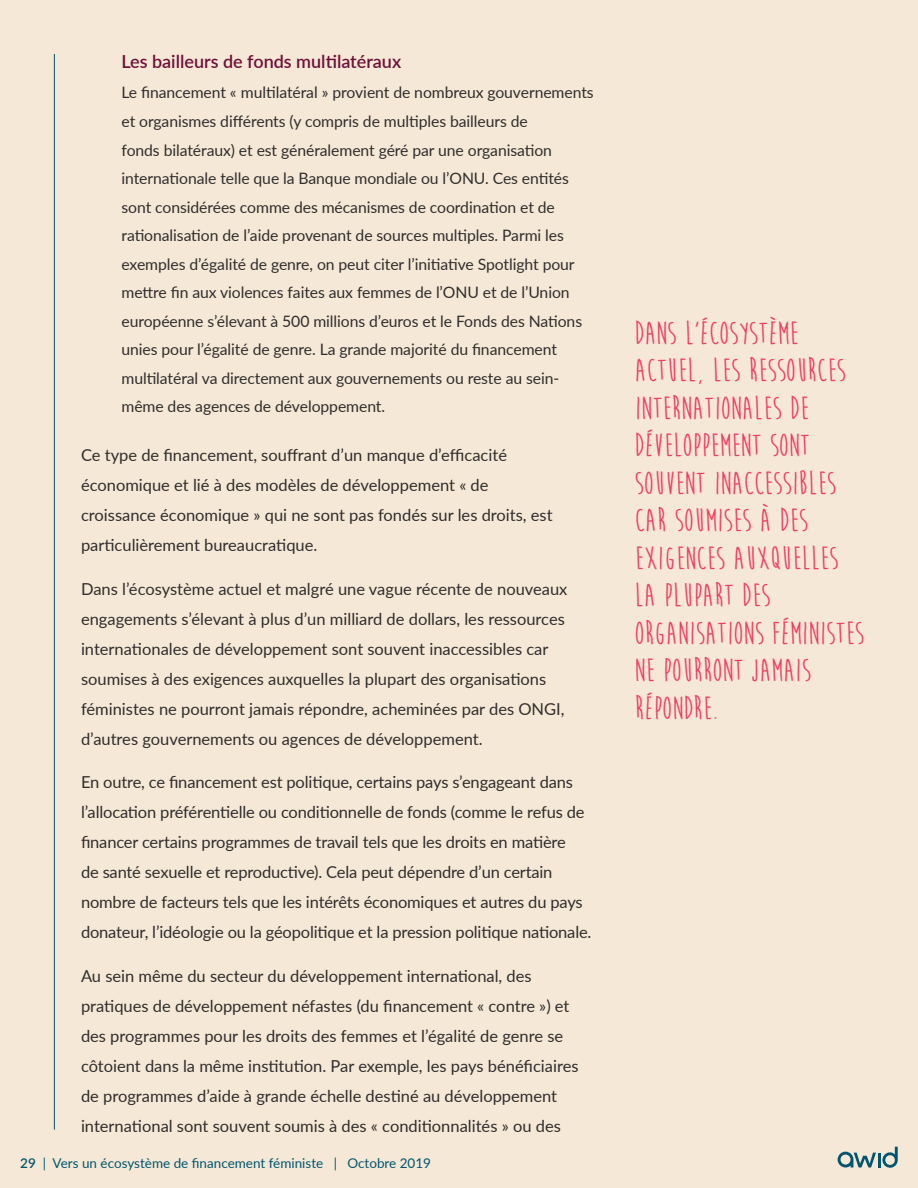
<style>
.page{position:relative;width:918px;height:1188px;background:#f5e8d6}
.page>*{position:absolute;margin:0;border:0;box-sizing:border-box;transform-origin:0 0}
.t1{font:700 33px/37.5px "Moon Flower";color:#ef4060}
.t2{font:600 18px "Lato";color:#6e103a}
.t3{font:16.5px/30px "Lato";color:#302d2d}
.t4{font:15.75px/28.5px "Lato";letter-spacing:-.005em;color:#302d2d}
.t5{font:13.5px "Lato";color:#02556e}
.s1{font-weight:600}
</style>
<div class="page">
<svg style="left:838px;top:1147px;width:60px;height:21px"></svg>
<hr style="left:54px;top:54px;width:1px;height:1076px;background:#02556e">
<p class="t2" style="left:122px;top:49px;width:281px">Les bailleurs de fonds multilatéraux</p>
<p class="t4" style="left:121px;top:78px;width:474px">Le financement « multilatéral » provient de nombreux gouvernements et organismes différents (y compris de multiples bailleurs de<br>fonds bilatéraux) et est généralement géré par une organisation internationale telle que la Banque mondiale ou l’ONU. Ces entités sont considérées comme des mécanismes de coordination et de rationalisation de l’aide provenant de sources multiples. Parmi les exemples d’égalité de genre, on peut citer l’initiative Spotlight pour mettre fin aux violences faites aux femmes de l’ONU et de l’Union européenne s’élevant à 500 millions d’euros et le Fonds des Nations unies pour l’égalité de genre. La grande majorité du financement multilatéral va directement aux gouvernements ou reste au sein&shy;même des agences de développement.</p>
<p class="t3" style="left:81px;top:440px;width:473px">Ce type de financement, souffrant d’un manque d’efficacité économique et lié à des modèles de développement « de croissance économique » qui ne sont pas fondés sur les droits, est particulièrement bureaucratique.</p>
<p class="t3" style="left:81px;top:573px;width:488px">Dans l’écosystème actuel et malgré une vague récente de nouveaux engagements s’élevant à plus d’un milliard de dollars, les ressources internationales de développement sont souvent inaccessibles car soumises à des exigences auxquelles la plupart des organisations féministes ne pourront jamais répondre, acheminées par des ONGI, d’autres gouvernements ou agences de développement.</p>
<p class="t3" style="left:81px;top:767px;width:512px">En outre, ce financement est politique, certains pays s’engageant dans l’allocation préférentielle ou conditionnelle de fonds (comme le refus de financer certains programmes de travail tels que les droits en matière<br>de santé sexuelle et reproductive). Cela peut dépendre d’un certain nombre de facteurs tels que les intérêts économiques et autres du pays donateur, l’idéologie ou la géopolitique et la pression politique nationale.</p>
<p class="t3" style="left:81px;top:960px;width:499px">Au sein même du secteur du développement international, des pratiques de développement néfastes (du financement « contre ») et des programmes pour les droits des femmes et l’égalité de genre se côtoient dans la même institution. Par exemple, les pays bénéficiaires de programmes d’aide à grande échelle destiné au développement international sont souvent soumis à des « conditionnalités » ou des</p>
<p class="t5" style="left:20px;top:1153px;width:412px"><span class="s1">29</span> | Vers un écosystème de financement féministe | Octobre 2019</p>
<h1 class="t1" style="left:634px;top:315px;width:231px">DANS L’ÉCOSYSTÈME<br>ACTUEL, LES RESSOURCES<br>INTERNATIONALES DE<br>DÉVELOPPEMENT SONT<br>SOUVENT INACCESSIBLES<br>CAR SOUMISES À DES<br>EXIGENCES AUXQUELLES<br>LA PLUPART DES<br>ORGANISATIONS FÉMINISTES<br>NE POURRONT JAMAIS<br>RÉPONDRE.</h1>
</div>
